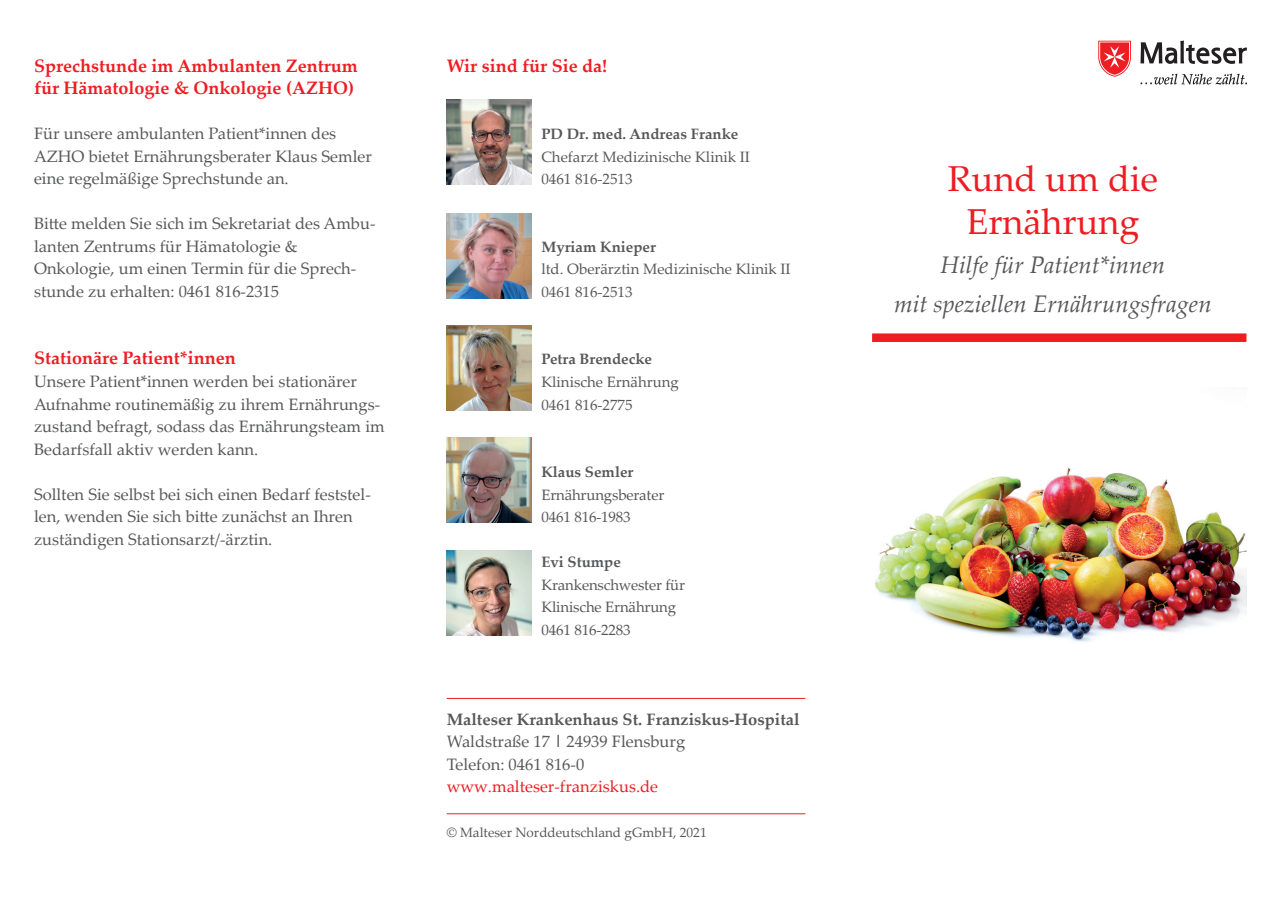
<style>
.page{position:relative;width:1272px;height:902px;background:#fff}
.page>*{position:absolute;margin:0;border:0;box-sizing:border-box;transform-origin:0 0}
.t1{font:36px/43.2px "Palatino Linotype";color:#ee1d23;text-align:center}
.t2{font:italic 24px "Palatino Linotype";color:#57585a}
.t3{font:700 18px/22.5px "Palatino Linotype";color:#ee1d23}
.t4{font:16.5px/22.5px "Palatino Linotype";color:#57585a}
.t5{font:700 16.5px "Palatino Linotype";color:#57585a}
.t6{font:16.5px "Palatino Linotype";color:#ee1d23}
.t7{font:15px "Palatino Linotype";color:#57585a}
.t8{font:700 15px "Palatino Linotype";color:#57585a}
.t9{font:13.5px "Palatino Linotype";color:#57585a}
.s1{color:#231f20}
</style>
<div class="page">
<svg style="left:1098px;top:41px;width:32px;height:36px"></svg>
<svg style="left:1140px;top:41px;width:106px;height:23px"></svg>
<svg style="left:1140px;top:74px;width:106px;height:10px"></svg>
<img style="left:875px;top:468px;width:371px;height:174px">
<div style="left:872px;top:333px;width:374px;height:9px;background:#ee1d23"></div>
<hr style="left:446px;top:698px;width:359px;height:1px;background:#ee1d23">
<hr style="left:446px;top:813px;width:359px;height:1px;background:#ee1d23">
<img style="left:446px;top:437px;width:85px;height:85px">
<img style="left:446px;top:100px;width:85px;height:85px">
<img style="left:446px;top:550px;width:85px;height:85px">
<img style="left:446px;top:325px;width:85px;height:85px">
<img style="left:446px;top:213px;width:85px;height:86px">
<p class="t3" style="left:34px;top:54px;width:325px">Sprechstunde im Ambulanten Zentrum für Hämatologie &amp; Onkologie (AZHO)</p>
<p class="t4" style="left:34px;top:122px;width:339px">Für unsere ambulanten Patient*innen des<br>AZHO bietet Ernährungsberater Klaus Semler eine regelmäßige Sprechstunde an.</p>
<p class="t4" style="left:34px;top:212px;width:343px">Bitte melden Sie sich im Sekretariat des Ambu&shy;lanten Zentrums für Hämatologie &amp; Onkologie, um einen Termin für die Sprech&shy;stunde zu erhalten: 0461 816-2315</p>
<p class="t3" style="left:34px;top:346px;width:203px">Stationäre Patient*innen</p>
<p class="t4" style="left:34px;top:369px;width:352px">Unsere Patient*innen werden bei stationärer Aufnahme routinemäßig zu ihrem Ernährungs&shy;zustand befragt, sodass das Ernährungsteam im Bedarfsfall aktiv werden kann.</p>
<p class="t4" style="left:34px;top:482px;width:338px">Sollten Sie selbst bei sich einen Bedarf feststel&shy;len, wenden Sie sich bitte zunächst an Ihren zuständigen Stationsarzt/-ärztin.</p>
<p class="t3" style="left:446px;top:54px;width:162px">Wir sind für Sie da!</p>
<p class="t8" style="left:541px;top:124px;width:198px">PD Dr. med. Andreas Franke</p>
<p class="t7" style="left:541px;top:146px;width:210px">Chefarzt Medizinische Klinik II</p>
<p class="t7" style="left:541px;top:169px;width:93px">0461 816-2513</p>
<p class="t8" style="left:541px;top:236px;width:116px">Myriam Knieper</p>
<p class="t7" style="left:541px;top:259px;width:251px">ltd. Oberärztin Medizinische Klinik II</p>
<p class="t7" style="left:541px;top:281px;width:93px">0461 816-2513</p>
<p class="t8" style="left:541px;top:349px;width:112px">Petra Brendecke</p>
<p class="t7" style="left:541px;top:371px;width:139px">Klinische Ernährung</p>
<p class="t7" style="left:541px;top:394px;width:93px">0461 816-2775</p>
<p class="t8" style="left:541px;top:461px;width:93px">Klaus Semler</p>
<p class="t7" style="left:541px;top:484px;width:124px">Ernährungsberater</p>
<p class="t7" style="left:541px;top:506px;width:91px">0461 816-1983</p>
<p class="t8" style="left:541px;top:551px;width:81px">Evi Stumpe</p>
<p class="t7" style="left:541px;top:574px;width:145px">Krankenschwester für</p>
<p class="t7" style="left:541px;top:596px;width:136px">Klinische Ernährung</p>
<p class="t7" style="left:541px;top:619px;width:91px">0461 816-2283</p>
<p class="t5" style="left:446px;top:707px;width:354px">Malteser Krankenhaus St. Franziskus-Hospital</p>
<p class="t4" style="left:446px;top:729px;width:240px">Waldstraße 17 <span class="s1">|</span> 24939 Flensburg</p>
<p class="t4" style="left:446px;top:752px;width:139px">Telefon: 0461 816-0</p>
<p class="t6" style="left:446px;top:774px;width:213px">www.malteser-franziskus.de</p>
<p class="t9" style="left:446px;top:823px;width:262px">© Malteser Norddeutschland gGmbH, 2021</p>
<p class="t1" style="left:947px;top:156px;width:211px">Rund um die<br>Ernährung</p>
<p class="t2" style="left:940px;top:248px;width:226px">Hilfe für Patient*innen</p>
<p class="t2" style="left:894px;top:287px;width:319px">mit speziellen Ernährungsfragen</p>
</div>
